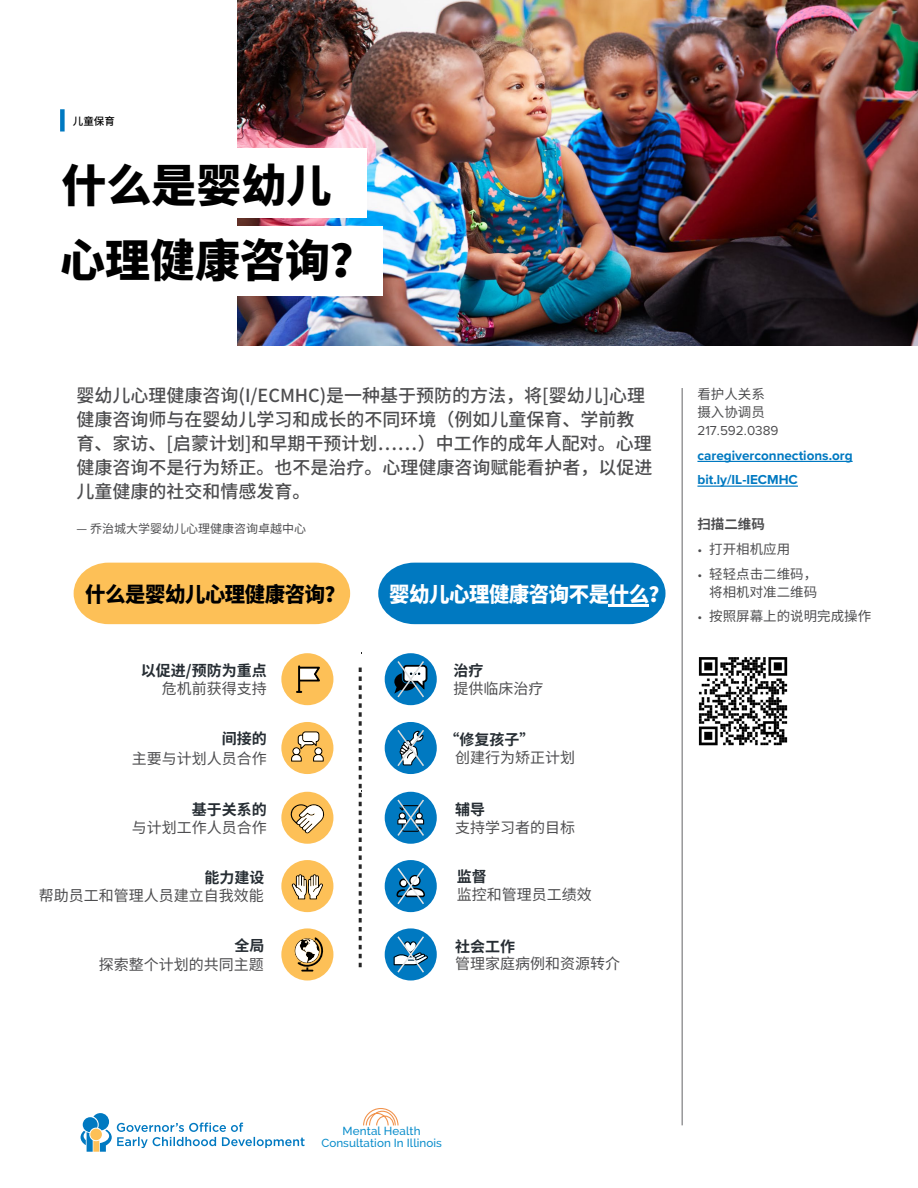
<style>
.page{position:relative;width:918px;height:1188px;background:#fff}
.page>*{position:absolute;margin:0;border:0;box-sizing:border-box;transform-origin:0 0}
.t1{font:900 45px/75.9px "Noto Sans CJ Ksc";color:#000}
.t2{font:900 21px "Noto Sans CJ Ksc";letter-spacing:-.02em;color:#fff}
.t3{font:900 21px "Noto Sans CJ Ksc";letter-spacing:-.02em;color:#000}
.t4{font:500 18px/24px "Noto Sans CJ Ksc";color:#4d4d4f}
.t5{font:15px "Noto Sans CJ Ksc";color:#4d4d4f}
.t6{font:700 15px "Noto Sans CJ Ksc";color:#262d33}
.t7{font:13.5px/18px "Noto Sans CJ Ksc";color:#4d4d4f}
.t8{font:700 13.5px/24.8px "Proxima Nova";color:#0079c1}
.t9{font:13.5px "Proxima Nova";color:#4d4d4f}
.t10{font:700 13.5px "Noto Sans CJ Ksc";color:#4d4d4f}
.t11{font:12px "Noto Sans CJ Ksc";color:#4d4d4f}
.t12{font:500 11.55px/12.1px "Raleway";letter-spacing:.005em;color:#0a8dcb;text-align:center}
.t13{font:500 10.5px "Noto Sans CJ Ksc";color:#000}
.s1{font-family:"Proxima Nova"}
</style>
<div class="page">
<img style="left:238px;top:0;width:680px;height:346px">
<div style="left:0;top:149px;width:366px;height:69px;background:#fff"></div>
<div style="left:0;top:227px;width:383px;height:69px;background:#fff"></div>
<hr style="left:697px;top:461px;width:156px;height:1px;background:#0079c1">
<hr style="left:697px;top:486px;width:101px;height:1px;background:#0079c1">
<hr style="left:682px;top:388px;width:1px;height:737px;background:#636466">
<div style="left:74px;top:563px;width:276px;height:61px;background:#fdc057"></div>
<div style="left:378px;top:563px;width:288px;height:61px;background:#0079c1"></div>
<svg style="left:359px;top:668px;width:3px;height:299px"></svg>
<div style="left:281px;top:792px;width:52px;height:52px;background:#fdc057;border-radius:50%"></div>
<svg style="left:290px;top:804px;width:35px;height:30px"></svg>
<div style="left:281px;top:722px;width:52px;height:52px;background:#fdc057;border-radius:50%"></div>
<svg style="left:291px;top:731px;width:33px;height:31px"></svg>
<div style="left:281px;top:653px;width:52px;height:52px;background:#fdc057;border-radius:50%"></div>
<svg style="left:296px;top:665px;width:24px;height:28px"></svg>
<div style="left:281px;top:860px;width:52px;height:52px;background:#fdc057;border-radius:50%"></div>
<svg style="left:292px;top:874px;width:31px;height:25px"></svg>
<div style="left:385px;top:860px;width:52px;height:52px;background:#0079c1;border-radius:50%"></div>
<svg style="left:396px;top:868px;width:29px;height:37px"></svg>
<div style="left:385px;top:928px;width:52px;height:53px;background:#0079c1;border-radius:50%"></div>
<svg style="left:394px;top:936px;width:34px;height:37px"></svg>
<div style="left:385px;top:792px;width:52px;height:52px;background:#0079c1;border-radius:50%"></div>
<svg style="left:397px;top:799px;width:28px;height:37px"></svg>
<div style="left:385px;top:722px;width:52px;height:52px;background:#0079c1;border-radius:50%"></div>
<svg style="left:397px;top:730px;width:27px;height:36px"></svg>
<div style="left:385px;top:653px;width:52px;height:52px;background:#0079c1;border-radius:50%"></div>
<svg style="left:394px;top:661px;width:33px;height:37px"></svg>
<div style="left:281px;top:928px;width:52px;height:53px;background:#fdc057;border-radius:50%"></div>
<svg style="left:295px;top:937px;width:29px;height:35px"></svg>
<img style="left:698px;top:657px;width:90px;height:89px">
<svg style="left:81px;top:1113px;width:224px;height:39px"></svg>
<div style="left:90px;top:1129px;width:12px;height:11px;background:#fdc057;border-radius:50%"></div>
<svg style="left:363px;top:1108px;width:36px;height:18px"></svg>
<div style="left:60px;top:109px;width:5px;height:23px;background:#0079c1"></div>
<hr style="left:609px;top:604px;width:40px;height:2px;background:#fff">
<p class="t13" style="left:73px;top:115px;width:44px">儿童保育</p>
<h1 class="t1" style="left:60px;top:148px;width:316px">什么是婴幼儿心理健康咨询？</h1>
<p class="t4" style="left:77px;top:384px;width:578px">婴幼儿心理健康咨询(I/ECMHC)是一种基于预防的方法，将[婴幼儿]心理健康咨询师与在婴幼儿学习和成长的不同环境（例如儿童保育、学前教育、家访、[启蒙计划]和早期干预计划……）中工作的成年人配对。心理健康咨询不是行为矫正。也不是治疗。心理健康咨询赋能看护者，以促进儿童健康的社交和情感发育。</p>
<p class="t11" style="left:77px;top:522px;width:231px">— 乔治城大学婴幼儿心理健康咨询卓越中心</p>
<p class="t3" style="left:85px;top:582px;width:261px">什么是婴幼儿心理健康咨询？</p>
<p class="t2" style="left:389px;top:582px;width:281px">婴幼儿心理健康咨询不是什么？</p>
<p class="t6" style="left:141px;top:662px;width:127px">以促进/预防为重点</p>
<p class="t5" style="left:162px;top:680px;width:106px">危机前获得支持</p>
<p class="t6" style="left:453px;top:662px;width:31px">治疗</p>
<p class="t5" style="left:453px;top:680px;width:91px">提供临床治疗</p>
<p class="t6" style="left:222px;top:731px;width:46px">间接的</p>
<p class="t5" style="left:132px;top:750px;width:136px">主要与计划人员合作</p>
<p class="t6" style="left:445px;top:731px;width:91px">“修复孩子”</p>
<p class="t5" style="left:455px;top:749px;width:121px">创建行为矫正计划</p>
<p class="t6" style="left:192px;top:801px;width:76px">基于关系的</p>
<p class="t5" style="left:132px;top:819px;width:136px">与计划工作人员合作</p>
<p class="t6" style="left:455px;top:801px;width:31px">辅导</p>
<p class="t5" style="left:455px;top:819px;width:121px">支持学习者的目标</p>
<p class="t6" style="left:204px;top:869px;width:61px">能力建设</p>
<p class="t5" style="left:39px;top:887px;width:226px">帮助员工和管理人员建立自我效能</p>
<p class="t6" style="left:234px;top:937px;width:31px">全局</p>
<p class="t5" style="left:99px;top:956px;width:167px">探索整个计划的共同主题</p>
<p class="t6" style="left:457px;top:868px;width:31px">监督</p>
<p class="t5" style="left:457px;top:886px;width:136px">监控和管理员工绩效</p>
<p class="t6" style="left:455px;top:938px;width:61px">社会工作</p>
<p class="t5" style="left:455px;top:955px;width:166px">管理家庭病例和资源转介</p>
<p class="t7" style="left:697px;top:385px;width:69px">看护人关系摄入协调员</p>
<p class="t9" style="left:697px;top:420px;width:83px">217.592.0389</p>
<p class="t8" style="left:697px;top:442px;width:157px">caregiverconnections.org bit.ly/IL-IECMHC</p>
<p class="t10" style="left:697px;top:517px;width:69px">扫描二维码</p>
<p class="t7" style="left:697px;top:540px;width:94px"><span class="s1">•</span> 打开相机应用</p>
<p class="t7" style="left:697px;top:565px;width:121px;text-align:right"><span class="s1">•</span> 轻轻点击二维码，将相机对准二维码</p>
<p class="t7" style="left:697px;top:608px;width:175px"><span class="s1">•</span> 按照屏幕上的说明完成操作</p>
<p class="t12" style="left:321px;top:1125px;width:122px">Mental Health<br>Consultation In Illinois</p>
</div>
